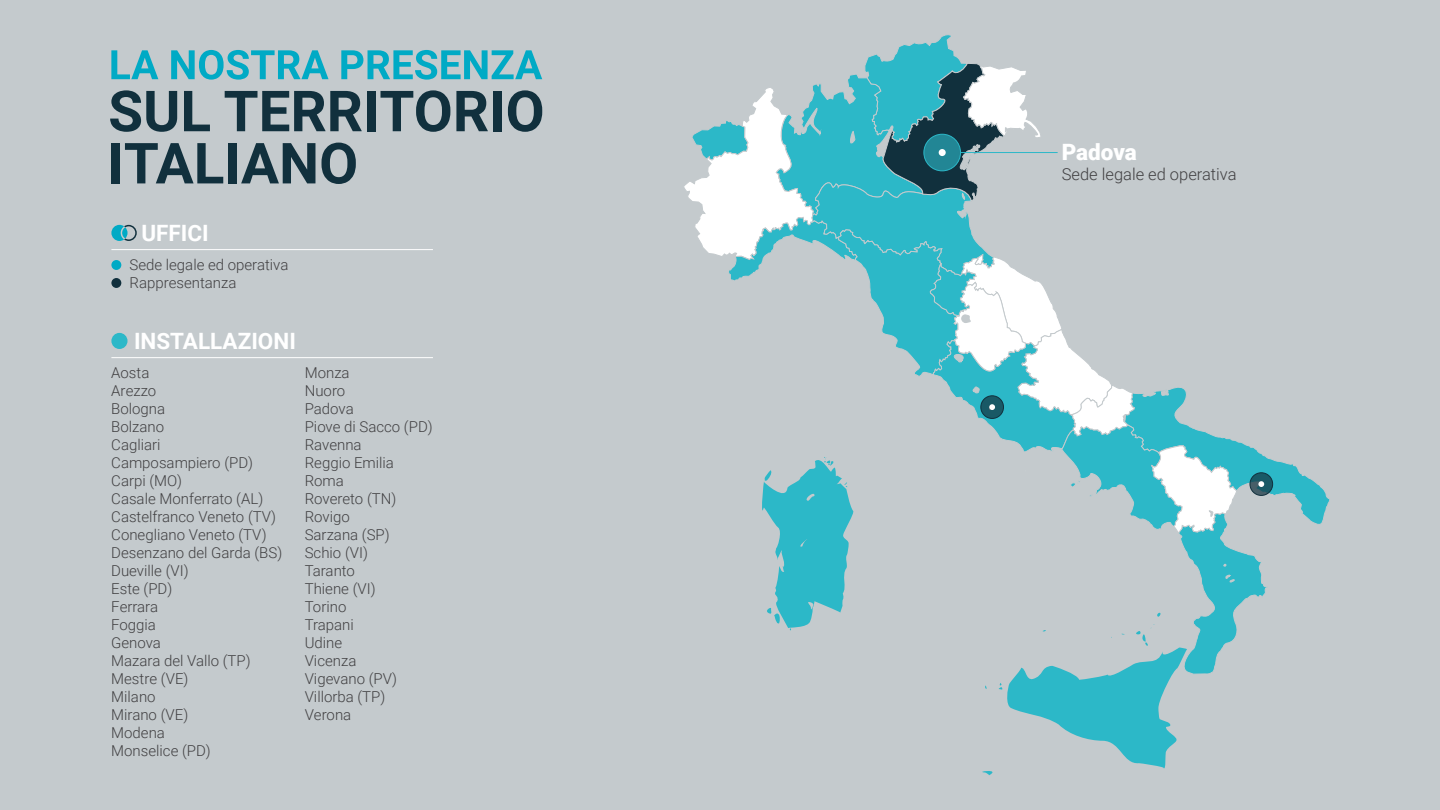
<style>
.page{position:relative;width:1440px;height:810px;background:#c4cacd}
.page>*{position:absolute;margin:0;border:0;box-sizing:border-box;transform-origin:0 0}
.t1{font:700 22.5px "Roboto";color:#fff}
.t2{font:900 22.5px "Roboto";letter-spacing:-.005em;color:#fff}
.t3{font:300 16.5px "Roboto";color:#414042}
.t4{font:300 15px/18px "Roboto";color:#414042}
</style>
<div class="page">
<svg style="left:111px;top:50px;width:47px;height:29px"></svg>
<svg style="left:171px;top:50px;width:158px;height:30px"></svg>
<svg style="left:341px;top:50px;width:201px;height:30px"></svg>
<svg style="left:110px;top:90px;width:67px;height:42px"></svg>
<svg style="left:184px;top:91px;width:26px;height:40px"></svg>
<svg style="left:225px;top:91px;width:137px;height:40px"></svg>
<div style="left:367px;top:91px;width:8px;height:40px;background:#11303d"></div>
<svg style="left:381px;top:90px;width:69px;height:42px"></svg>
<svg style="left:456px;top:91px;width:32px;height:40px"></svg>
<div style="left:493px;top:91px;width:8px;height:40px;background:#11303d"></div>
<svg style="left:508px;top:90px;width:34px;height:42px"></svg>
<div style="left:111px;top:143px;width:9px;height:40px;background:#11303d"></div>
<svg style="left:125px;top:143px;width:98px;height:40px"></svg>
<div style="left:229px;top:143px;width:8px;height:40px;background:#11303d"></div>
<svg style="left:241px;top:143px;width:74px;height:40px"></svg>
<svg style="left:322px;top:143px;width:34px;height:41px"></svg>
<hr style="left:111px;top:357px;width:322px;height:1px;background:#fff">
<div style="left:111px;top:333px;width:17px;height:16px;background:#2cb8c8;border-radius:50%"></div>
<svg style="left:111px;top:225px;width:26px;height:16px"></svg>
<hr style="left:111px;top:249px;width:322px;height:1px;background:#fff">
<div style="left:111px;top:278px;width:10px;height:10px;background:#11303d;border-radius:50%"></div>
<div style="left:111px;top:260px;width:10px;height:10px;background:#00aac5;border-radius:50%"></div>
<svg style="left:684px;top:35px;width:646px;height:740px"></svg>
<h1 class="t1" style="left:142px;top:217px;width:69px">UFFICI</h1>
<p class="t4" style="left:130px;top:255px;width:160px">Sede legale ed operativa<br>Rappresentanza</p>
<h1 class="t1" style="left:134px;top:325px;width:163px">INSTALLAZIONI</h1>
<p class="t4" style="left:111px;top:363px;width:172px">Aosta<br>Arezzo<br>Bologna<br>Bolzano<br>Cagliari<br>Camposampiero (PD)<br>Carpi (MO)<br>Casale Monferrato (AL)<br>Castelfranco Veneto (TV)<br>Conegliano Veneto (TV)<br>Desenzano del Garda (BS)<br>Dueville (VI)<br>Este (PD)<br>Ferrara<br>Foggia<br>Genova<br>Mazara del Vallo (TP)<br>Mestre (VE)<br>Milano<br>Mirano (VE)<br>Modena<br>Monselice (PD)</p>
<p class="t4" style="left:305px;top:363px;width:129px">Monza<br>Nuoro<br>Padova<br>Piove di Sacco (PD)<br>Ravenna<br>Reggio Emilia<br>Roma<br>Rovereto (TN)<br>Rovigo<br>Sarzana (SP)<br>Schio (VI)<br>Taranto<br>Thiene (VI)<br>Torino<br>Trapani<br>Udine<br>Vicenza<br>Vigevano (PV)<br>Villorba (TP)<br>Verona</p>
<h1 class="t2" style="left:1062px;top:136px;width:76px">Padova</h1>
<p class="t3" style="left:1062px;top:162px;width:176px">Sede legale ed operativa</p>
</div>
